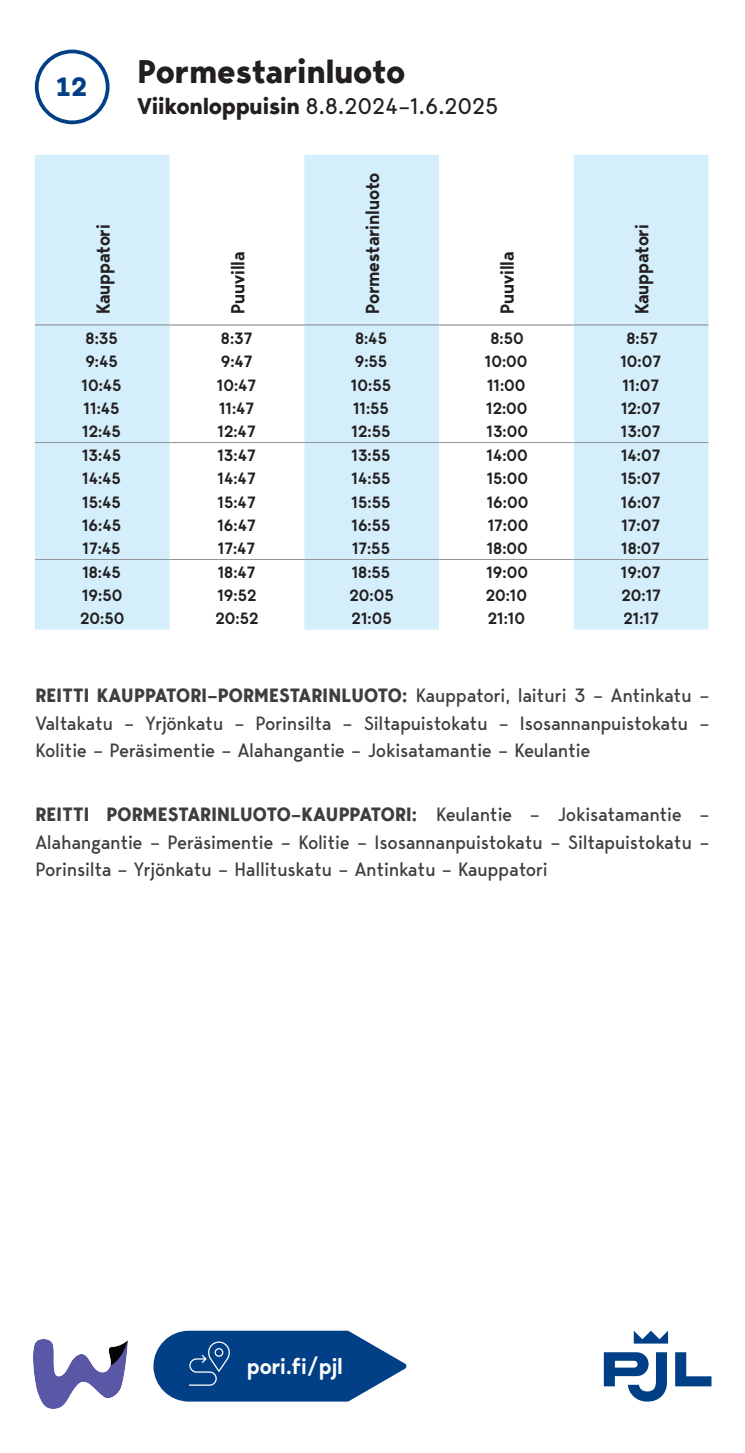
<style>
.page{position:relative;width:745px;height:1453px;background:#fff}
.page>*{position:absolute;margin:0;border:0;box-sizing:border-box;transform-origin:0 0}
.t1{font:700 32.5px "Bergen Text";letter-spacing:-.01em;color:#231f20}
.t2{font:700 26.25px "Bergen Mono";color:#014086}
.t3{font:22.5px "Bergen Text";color:#231f20}
.t4{font:600 22.25px "Bergen Text";letter-spacing:-.005em;color:#fff}
.t5{font:19.25px/27.5px "Bergen Text";letter-spacing:-.015em;color:#3e3e3f;text-align:justify}
.t6{font:600 18.75px "Bergen Text";letter-spacing:-.005em;color:#231f20}
.t7{font:600 16.25px "Bergen Text";color:#231f20}
.s1{font-weight:700}
</style>
<div class="page">
<svg style="left:35px;top:326px;width:673px;height:304px;fill:#d4effb"></svg>
<hr style="left:35px;top:442px;width:134px;height:1px;background:#939598">
<hr style="left:169px;top:442px;width:135px;height:1px;background:#939598">
<hr style="left:304px;top:442px;width:135px;height:1px;background:#939598">
<hr style="left:439px;top:442px;width:134px;height:1px;background:#939598">
<hr style="left:573px;top:442px;width:135px;height:1px;background:#939598">
<hr style="left:35px;top:559px;width:134px;height:1px;background:#939598">
<hr style="left:169px;top:559px;width:135px;height:1px;background:#939598">
<hr style="left:304px;top:559px;width:135px;height:1px;background:#939598">
<hr style="left:439px;top:559px;width:134px;height:1px;background:#939598">
<hr style="left:573px;top:559px;width:135px;height:1px;background:#939598">
<svg style="left:35px;top:155px;width:673px;height:169px;fill:#d4effb"></svg>
<hr style="left:35px;top:324px;width:134px;height:2px;background:#939598">
<hr style="left:169px;top:324px;width:135px;height:2px;background:#939598">
<hr style="left:304px;top:324px;width:135px;height:2px;background:#939598">
<hr style="left:439px;top:324px;width:134px;height:2px;background:#939598">
<hr style="left:573px;top:324px;width:135px;height:2px;background:#939598">
<div style="left:35px;top:50px;width:74px;height:74px;border:4px solid #014086;border-radius:50%"></div>
<svg style="left:675px;top:1352px;width:36px;height:34px"></svg>
<svg style="left:633px;top:1331px;width:34px;height:12px"></svg>
<svg style="left:603px;top:1352px;width:63px;height:49px"></svg>
<svg style="left:153px;top:1331px;width:253px;height:70px;background:#275d98"></svg>
<img style="left:33px;top:1339px;width:94px;height:69px">
<h2 class="t2" style="left:55px;top:68px;width:33px">12</h2>
<p class="t6" style="left:90px;top:314px;width:91px;rotate:-90deg">Kauppatori</p>
<h1 class="t1" style="left:137px;top:48px;width:269px">Pormestarinluoto</h1>
<p class="t3" style="left:137px;top:91px;width:362px"><span class="s1">Viikonloppuisin</span> 8.8.2024–1.6.2025</p>
<p class="t6" style="left:224px;top:314px;width:64px;rotate:-90deg">Puuvilla</p>
<p class="t6" style="left:359px;top:314px;width:143px;rotate:-90deg">Pormestarinluoto</p>
<p class="t6" style="left:493px;top:314px;width:64px;rotate:-90deg">Puuvilla</p>
<p class="t6" style="left:628px;top:314px;width:91px;rotate:-90deg">Kauppatori</p>
<p class="t7" style="left:85px;top:327px;width:34px">8:35</p>
<p class="t7" style="left:221px;top:327px;width:33px">8:37</p>
<p class="t7" style="left:355px;top:327px;width:33px">8:45</p>
<p class="t7" style="left:490px;top:327px;width:35px">8:50</p>
<p class="t7" style="left:626px;top:327px;width:33px">8:57</p>
<p class="t7" style="left:85px;top:350px;width:34px">9:45</p>
<p class="t7" style="left:220px;top:350px;width:33px">9:47</p>
<p class="t7" style="left:354px;top:350px;width:34px">9:55</p>
<p class="t7" style="left:484px;top:350px;width:44px">10:00</p>
<p class="t7" style="left:620px;top:350px;width:42px">10:07</p>
<p class="t7" style="left:81px;top:373px;width:42px">10:45</p>
<p class="t7" style="left:217px;top:373px;width:41px">10:47</p>
<p class="t7" style="left:351px;top:373px;width:42px">10:55</p>
<p class="t7" style="left:487px;top:373px;width:40px">11:00</p>
<p class="t7" style="left:622px;top:373px;width:38px">11:07</p>
<p class="t7" style="left:84px;top:397px;width:37px">11:45</p>
<p class="t7" style="left:219px;top:397px;width:37px">11:47</p>
<p class="t7" style="left:353px;top:397px;width:37px">11:55</p>
<p class="t7" style="left:486px;top:397px;width:43px">12:00</p>
<p class="t7" style="left:620px;top:397px;width:41px">12:07</p>
<p class="t7" style="left:82px;top:420px;width:40px">12:45</p>
<p class="t7" style="left:217px;top:420px;width:39px">12:47</p>
<p class="t7" style="left:351px;top:420px;width:40px">12:55</p>
<p class="t7" style="left:486px;top:420px;width:43px">13:00</p>
<p class="t7" style="left:620px;top:420px;width:41px">13:07</p>
<p class="t7" style="left:82px;top:444px;width:40px">13:45</p>
<p class="t7" style="left:217px;top:444px;width:40px">13:47</p>
<p class="t7" style="left:351px;top:444px;width:41px">13:55</p>
<p class="t7" style="left:486px;top:444px;width:43px">14:00</p>
<p class="t7" style="left:620px;top:444px;width:41px">14:07</p>
<p class="t7" style="left:82px;top:467px;width:40px">14:45</p>
<p class="t7" style="left:217px;top:467px;width:39px">14:47</p>
<p class="t7" style="left:351px;top:467px;width:40px">14:55</p>
<p class="t7" style="left:486px;top:467px;width:43px">15:00</p>
<p class="t7" style="left:620px;top:467px;width:41px">15:07</p>
<p class="t7" style="left:82px;top:490px;width:40px">15:45</p>
<p class="t7" style="left:217px;top:490px;width:39px">15:47</p>
<p class="t7" style="left:351px;top:490px;width:40px">15:55</p>
<p class="t7" style="left:486px;top:490px;width:43px">16:00</p>
<p class="t7" style="left:620px;top:490px;width:41px">16:07</p>
<p class="t7" style="left:82px;top:514px;width:40px">16:45</p>
<p class="t7" style="left:217px;top:514px;width:40px">16:47</p>
<p class="t7" style="left:351px;top:514px;width:41px">16:55</p>
<p class="t7" style="left:487px;top:514px;width:42px">17:00</p>
<p class="t7" style="left:621px;top:514px;width:40px">17:07</p>
<p class="t7" style="left:83px;top:537px;width:39px">17:45</p>
<p class="t7" style="left:218px;top:537px;width:39px">17:47</p>
<p class="t7" style="left:352px;top:537px;width:39px">17:55</p>
<p class="t7" style="left:486px;top:537px;width:43px">18:00</p>
<p class="t7" style="left:620px;top:537px;width:41px">18:07</p>
<p class="t7" style="left:82px;top:561px;width:40px">18:45</p>
<p class="t7" style="left:217px;top:561px;width:39px">18:47</p>
<p class="t7" style="left:351px;top:561px;width:40px">18:55</p>
<p class="t7" style="left:486px;top:561px;width:43px">19:00</p>
<p class="t7" style="left:620px;top:561px;width:41px">19:07</p>
<p class="t7" style="left:82px;top:584px;width:42px">19:50</p>
<p class="t7" style="left:217px;top:584px;width:40px">19:52</p>
<p class="t7" style="left:349px;top:584px;width:46px">20:05</p>
<p class="t7" style="left:485px;top:584px;width:43px">20:10</p>
<p class="t7" style="left:621px;top:584px;width:41px">20:17</p>
<p class="t7" style="left:80px;top:607px;width:46px">20:50</p>
<p class="t7" style="left:215px;top:607px;width:44px">20:52</p>
<p class="t7" style="left:351px;top:607px;width:42px">21:05</p>
<p class="t7" style="left:487px;top:607px;width:39px">21:10</p>
<p class="t7" style="left:623px;top:607px;width:37px">21:17</p>
<p class="t5" style="left:35px;top:681px;width:675px"><span class="s1">REITTI KAUPPATORI–PORMESTARINLUOTO:</span> Kauppatori, laituri 3 – Antinkatu – Valtakatu – Yrjönkatu – Porinsilta – Siltapuistokatu – Isosannanpuistokatu – Kolitie – Peräsimentie – Alahangantie – Jokisatamantie – Keulantie</p>
<p class="t5" style="left:35px;top:800px;width:675px"><span class="s1">REITTI PORMESTARINLUOTO–KAUPPATORI:</span> Keulantie – Jokisatamantie – Alahangantie – Peräsimentie – Kolitie – Isosannanpuistokatu – Siltapuistokatu – Porinsilta – Yrjönkatu – Hallituskatu – Antinkatu – Kauppatori</p>
<p class="t4" style="left:247px;top:1350px;width:97px">pori.fi/pjl</p>
</div>
